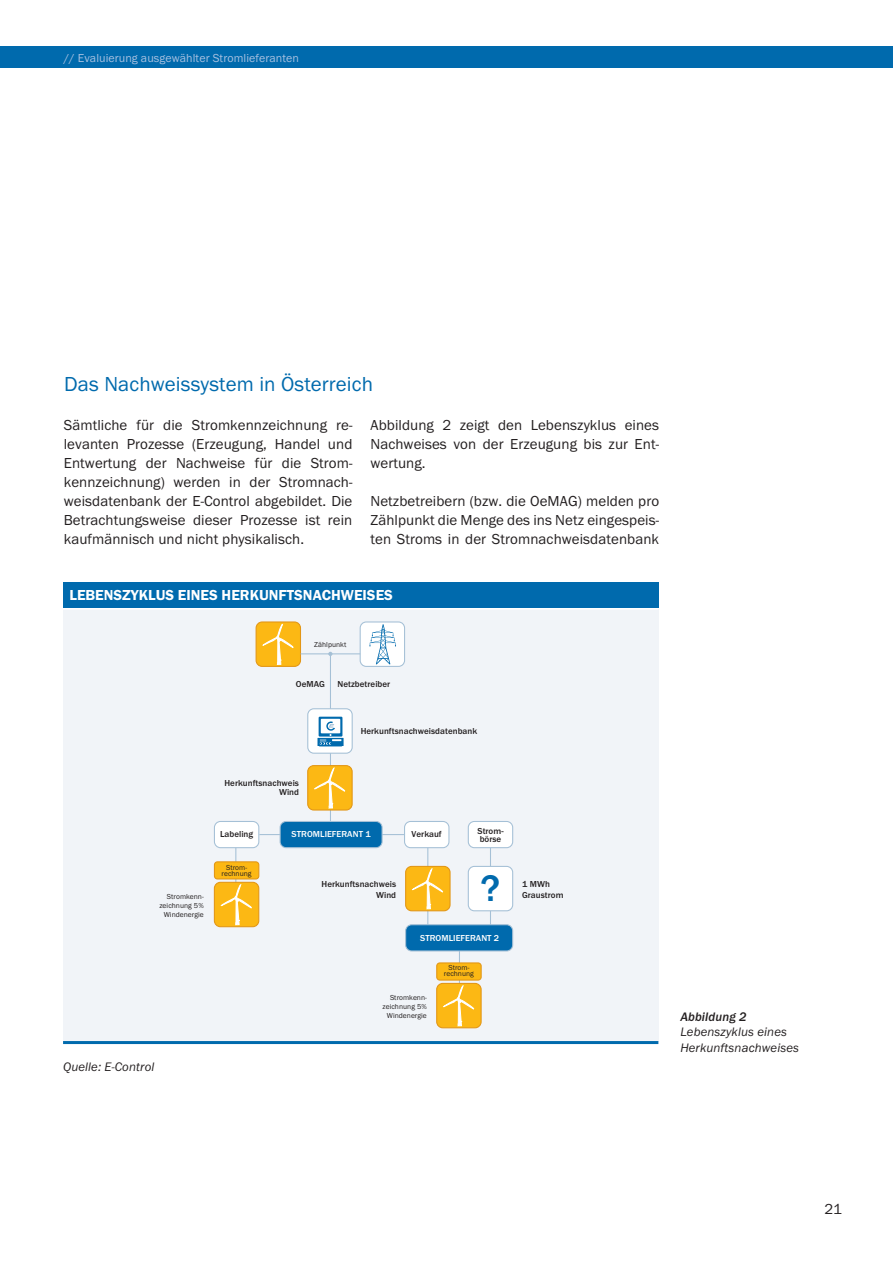
<style>
.page{position:relative;width:893px;height:1263px;background:#fff}
.page>*{position:absolute;margin:0;border:0;box-sizing:border-box;transform-origin:0 0}
.t1{font:500 38.55px "Franklin Got Itc T";color:#006aad}
.t2{font:21px "Franklin Got Itc T";letter-spacing:.005em;color:#006aad}
.t3{font:15px/19.2px "Franklin Got Itc T";letter-spacing:.005em;color:#231f20;text-align:justify}
.t4{font:600 15px "Franklin Got Itc T";color:#fff}
.t5{font:italic 12.75px/15.8px "Franklin Got Itc T";letter-spacing:.01em;color:#231f20}
.t6{font:italic 500 12.75px "Franklin Got Itc T";letter-spacing:.01em;color:#231f20}
.t7{font:12px "Franklin Got Itc T";letter-spacing:.005em;color:#a7c0e0}
.t8{font:500 9px/10.5px "Franklin Got Itc T";letter-spacing:.005em;color:#231f20;text-align:right}
.t9{font:500 9px "Franklin Got Itc T";letter-spacing:.005em;color:#fff}
.t10{font:7.5px/9px "Franklin Got Itc T";letter-spacing:.005em;color:#231f20;text-align:center}
</style>
<div class="page">
<div style="left:0;top:47px;width:893px;height:21px;background:#006aad"></div>
<div style="left:63px;top:609px;width:595px;height:433px;background:#f1f4f8"></div>
<div style="left:256px;top:622px;width:44px;height:44px;background:#fcb814;border-radius:6px"></div>
<div style="left:256px;top:621px;width:45px;height:46px;border:1px solid #e29616;border-radius:6px"></div>
<div style="left:360px;top:622px;width:45px;height:44px;background:#fff;border-radius:6px"></div>
<div style="left:360px;top:621px;width:45px;height:46px;border:1px solid #a5c0d6;border-radius:6px"></div>
<svg style="left:263px;top:621px;width:30px;height:43px"></svg>
<svg style="left:369px;top:624px;width:27px;height:40px"></svg>
<hr style="left:301px;top:653px;width:59px;height:1px;background:#a5c0d6">
<hr style="left:259px;top:834px;width:145px;height:1px;background:#a5c0d6">
<hr style="left:330px;top:654px;width:1px;height:181px;background:#a5c0d6">
<hr style="left:235px;top:840px;width:1px;height:86px;background:#a5c0d6">
<hr style="left:427px;top:840px;width:1px;height:86px;background:#a5c0d6">
<hr style="left:459px;top:940px;width:1px;height:86px;background:#a5c0d6">
<hr style="left:490px;top:840px;width:1px;height:88px;background:#a5c0d6">
<div style="left:308px;top:766px;width:44px;height:44px;background:#fcb814;border-radius:6px"></div>
<div style="left:307px;top:765px;width:46px;height:45px;border:1px solid #e29616;border-radius:6px"></div>
<div style="left:406px;top:866px;width:44px;height:45px;background:#fcb814;border-radius:6px"></div>
<div style="left:405px;top:866px;width:46px;height:45px;border:1px solid #e29616;border-radius:6px"></div>
<div style="left:468px;top:866px;width:45px;height:45px;background:#fff;border-radius:6px"></div>
<div style="left:468px;top:866px;width:45px;height:45px;border:1px solid #a5c0d6;border-radius:6px"></div>
<div style="left:214px;top:862px;width:45px;height:17px;background:#fcb814;border-radius:3px"></div>
<div style="left:214px;top:861px;width:45px;height:18px;border:1px solid #e29616;border-radius:3px"></div>
<div style="left:437px;top:963px;width:44px;height:17px;background:#fcb814;border-radius:3px"></div>
<div style="left:436px;top:962px;width:46px;height:18px;border:1px solid #e29616;border-radius:3px"></div>
<div style="left:214px;top:821px;width:45px;height:27px;background:#fff;border-radius:6px"></div>
<div style="left:214px;top:821px;width:45px;height:27px;border:1px solid #a5c0d6;border-radius:6px"></div>
<div style="left:280px;top:821px;width:102px;height:27px;background:#006aad;border-radius:6px"></div>
<div style="left:280px;top:821px;width:103px;height:27px;border:1px solid #a5c0d6;border-radius:6px"></div>
<div style="left:406px;top:925px;width:107px;height:26px;background:#006aad;border-radius:6px"></div>
<div style="left:405px;top:924px;width:108px;height:27px;border:1px solid #a5c0d6;border-radius:6px"></div>
<div style="left:405px;top:821px;width:44px;height:27px;background:#fff;border-radius:6px"></div>
<div style="left:404px;top:821px;width:45px;height:27px;border:1px solid #a5c0d6;border-radius:6px"></div>
<div style="left:468px;top:821px;width:45px;height:27px;background:#fff;border-radius:6px"></div>
<div style="left:468px;top:821px;width:45px;height:27px;border:1px solid #a5c0d6;border-radius:6px"></div>
<div style="left:308px;top:709px;width:44px;height:44px;background:#fff;border-radius:6px"></div>
<div style="left:307px;top:708px;width:46px;height:46px;border:1px solid #a5c0d6;border-radius:6px"></div>
<svg style="left:314px;top:765px;width:31px;height:43px"></svg>
<svg style="left:412px;top:855px;width:31px;height:54px"></svg>
<div style="left:214px;top:882px;width:45px;height:45px;background:#fcb814;border-radius:6px"></div>
<div style="left:214px;top:882px;width:45px;height:45px;border:1px solid #e29616;border-radius:6px"></div>
<div style="left:437px;top:983px;width:44px;height:45px;background:#fcb814;border-radius:6px"></div>
<div style="left:436px;top:983px;width:46px;height:45px;border:1px solid #e29616;border-radius:6px"></div>
<svg style="left:221px;top:877px;width:30px;height:48px"></svg>
<svg style="left:443px;top:978px;width:31px;height:48px"></svg>
<svg style="left:317px;top:717px;width:27px;height:30px"></svg>
<hr style="left:63px;top:1041px;width:595px;height:3px;background:#006aad">
<div style="left:63px;top:583px;width:595px;height:25px;background:#006aad"></div>
<hr style="left:63px;top:608px;width:595px;height:2px;background:#fff">
<p class="t7" style="left:64px;top:51px;width:237px">// Evaluierung ausgewählter Stromlieferanten</p>
<h2 class="t2" style="left:64px;top:372px;width:310px">Das Nachweissystem in Österreich</h2>
<p class="t3" style="left:64px;top:415px;width:290px">Sämtliche für die Stromkennzeichnung re&shy;levanten Prozesse (Erzeugung, Handel und Entwertung der Nachweise für die Strom&shy;kennzeichnung) werden in der Stromnach&shy;weisdatenbank der E-Control abgebildet. Die Betrachtungsweise dieser Prozesse ist rein kaufmännisch und nicht physikalisch.</p>
<p class="t3" style="left:370px;top:415px;width:290px">Abbildung 2 zeigt den Lebenszyklus eines Nachweises von der Erzeugung bis zur Ent&shy;wertung.</p>
<p class="t3" style="left:370px;top:491px;width:290px">Netzbetreibern (bzw. die OeMAG) melden pro Zählpunkt die Menge des ins Netz eingespeis&shy;ten Stroms in der Stromnachweisdatenbank</p>
<p class="t4" style="left:69px;top:587px;width:325px">LEBENSZYKLUS EINES HERKUNFTSNACHWEISES</p>
<p class="t10" style="left:314px;top:640px;width:34px">Zählpunkt</p>
<p class="t8" style="left:296px;top:678px;width:31px">OeMAG</p>
<p class="t8" style="left:338px;top:678px;width:54px">Netzbetreiber</p>
<p class="t8" style="left:361px;top:725px;width:118px">Herkunftsnachweisdatenbank</p>
<p class="t10" style="left:159px;top:892px;width:46px;text-align:right">Stromkenn&shy;zeichnung 5%<br>Windenergie</p>
<p class="t8" style="left:224px;top:778px;width:76px;line-height:9.6px">Herkunftsnachweis<br>Wind</p>
<p class="t8" style="left:220px;top:829px;width:35px">Labeling</p>
<p class="t8" style="left:412px;top:829px;width:32px">Verkauf</p>
<p class="t8" style="left:477px;top:826px;width:28px;line-height:8.6px;text-align:left">Strom&shy;börse</p>
<h1 class="t1" style="left:481px;top:866px;width:21px">?</h1>
<p class="t8" style="left:522px;top:879px;width:43px;text-align:left">1 MWh<br>Graustrom</p>
<p class="t9" style="left:292px;top:829px;width:81px">STROMLIEFERANT 1</p>
<p class="t10" style="left:222px;top:864px;width:32px;line-height:6px">Strom&shy;rechnung</p>
<p class="t8" style="left:321px;top:879px;width:76px">Herkunftsnachweis<br>Wind</p>
<p class="t9" style="left:420px;top:933px;width:81px">STROMLIEFERANT 2</p>
<p class="t10" style="left:383px;top:993px;width:46px;text-align:right">Stromkenn&shy;zeichnung 5%<br>Windenergie</p>
<p class="t10" style="left:444px;top:964px;width:32px;line-height:6px">Strom&shy;rechnung</p>
<p class="t5" style="left:63px;top:1059px;width:93px">Quelle: E-Control</p>
<p class="t6" style="left:680px;top:1009px;width:68px">Abbildung 2</p>
<p class="t5" style="left:680px;top:1024px;width:120px">Lebenszyklus eines<br>Herkunftsnachweises</p>
<p class="t3" style="left:824px;top:1199px;width:19px">21</p>
</div>
